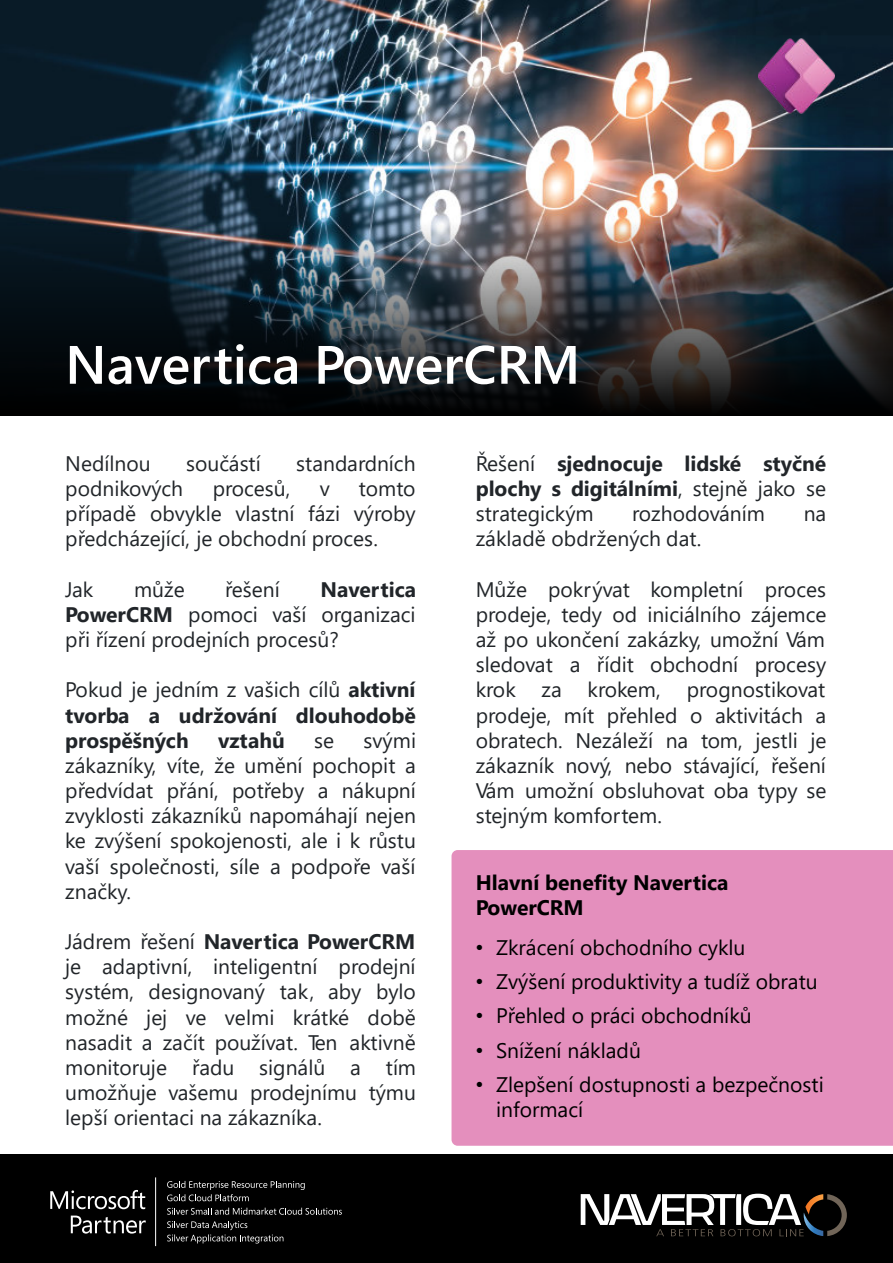
<style>
.page{position:relative;width:893px;height:1263px;background:#fff}
.page>*{position:absolute;margin:0;border:0;box-sizing:border-box;transform-origin:0 0}
.t1{font:600 53.85px "Segoe UI";color:#fff}
.t2{font:21px/25.2px "Segoe UI";color:#212529;text-align:justify}
.t3{font:700 21px/25.2px "Segoe UI";color:#212529;text-align:justify}
.t4{font:21px/25.2px "Segoe UI";color:#000}
.t5{font:700 21px/25.2px "Segoe UI";color:#000}
.s1{font-weight:700}
.s2{font-weight:400}
.s3{font-family:"Arial"}
</style>
<div class="page">
<div style="left:451px;top:850px;width:442px;height:296px;background:#e48fbd"></div>
<img style="left:0;top:0;width:893px;height:223px">
<img style="left:0;top:223px;width:893px;height:192px">
<img style="left:758px;top:38px;width:77px;height:76px">
<div style="left:0;top:1154px;width:893px;height:109px;background:#000"></div>
<svg style="left:581px;top:1194px;width:266px;height:42px"></svg>
<svg style="left:50px;top:1190px;width:95px;height:19px"></svg>
<svg style="left:71px;top:1215px;width:75px;height:18px"></svg>
<hr style="left:155px;top:1177px;width:1px;height:69px;background:#fff">
<svg style="left:167px;top:1181px;width:138px;height:20px"></svg>
<svg style="left:167px;top:1208px;width:175px;height:7px"></svg>
<svg style="left:167px;top:1221px;width:116px;height:22px"></svg>
<h1 class="t1" style="left:65px;top:344px;width:517px">Navertica PowerCRM</h1>
<p class="t2" style="left:65px;top:453px;width:87px">Nedílnou</p>
<p class="t2" style="left:186px;top:453px;width:76px">součástí</p>
<p class="t2" style="left:296px;top:453px;width:121px">standardních</p>
<p class="t2" style="left:65px;top:478px;width:119px">podnikových</p>
<p class="t2" style="left:213px;top:478px;width:79px">procesů,</p>
<p class="t2" style="left:320px;top:478px;width:12px">v</p>
<p class="t2" style="left:65px;top:478px;width:352px;text-indent:294px">tomto případě obvykle vlastní fázi výroby předcházející, je obchodní proces.</p>
<p class="t2" style="left:65px;top:579px;width:30px">Jak</p>
<p class="t2" style="left:134px;top:579px;width:52px">může</p>
<p class="t2" style="left:225px;top:579px;width:56px">řešení</p>
<p class="t2" style="left:65px;top:579px;width:352px;text-indent:255px"><span class="s1">Navertica PowerCRM</span> pomoci vaší organizaci při řízení prodejních procesů?</p>
<p class="t3" style="left:65px;top:679px;width:352px"><span class="s2">Pokud je jedním z vašich cílů</span> aktivní tvorba a udržování dlouhodobě prospěšných</p>
<p class="t3" style="left:218px;top:730px;width:68px">vztahů</p>
<p class="t2" style="left:314px;top:730px;width:22px">se</p>
<p class="t2" style="left:65px;top:730px;width:352px;text-indent:298px">svými zákazníky, víte, že umění pochopit a předvídat přání, potřeby a nákupní zvyklosti zákazníků napomáhají nejen ke zvýšení spokojenosti, ale i k růstu vaší společnosti, síle a podpoře vaší značky.</p>
<p class="t2" style="left:65px;top:931px;width:352px">Jádrem řešení <span class="s1">Navertica PowerCRM </span>je adaptivní, inteligentní prodejní systém, designovaný tak, aby bylo možné jej ve velmi krátké době nasadit a začít používat. Ten aktivně monitoruje řadu signálů a tím umožňuje vašemu prodejnímu týmu lepší orientaci na zákazníka.</p>
<p class="t3" style="left:476px;top:453px;width:352px"><span class="s2">Řešení</span> sjednocuje lidské styčné plochy s digitálními<span class="s2">, stejně jako se strategickým</span></p>
<p class="t2" style="left:632px;top:503px;width:134px">rozhodováním</p>
<p class="t2" style="left:804px;top:503px;width:24px">na</p>
<p class="t2" style="left:476px;top:528px;width:227px">základě obdržených dat.</p>
<p class="t2" style="left:476px;top:579px;width:352px">Může pokrývat kompletní proces prodeje, tedy od iniciálního zájemce až po ukončení zakázky, umožní Vám sledovat a řídit obchodní procesy krok za krokem, prognostikovat prodeje, mít přehled o aktivitách a obratech. Nezáleží na tom, jestli je zákazník nový, nebo stávající, řešení Vám umožní obsluhovat oba typy se stejným komfortem.</p>
<p class="t5" style="left:476px;top:872px;width:254px">Hlavní benefity Navertica<br>PowerCRM</p>
<p class="t4" style="left:476px;top:937px;width:271px"><span class="s3">•</span> Zkrácení obchodního cyklu</p>
<p class="t4" style="left:476px;top:971px;width:344px"><span class="s3">•</span> Zvýšení produktivity a tudíž obratu</p>
<p class="t4" style="left:476px;top:1005px;width:277px"><span class="s3">•</span> Přehled o práci obchodníků</p>
<p class="t4" style="left:476px;top:1039px;width:167px"><span class="s3">•</span> Snížení nákladů</p>
<p class="t4" style="left:496px;top:1074px;width:329px;text-indent:-20px"><span class="s3">•</span> Zlepšení dostupnosti a bezpečnosti informací</p>
</div>
